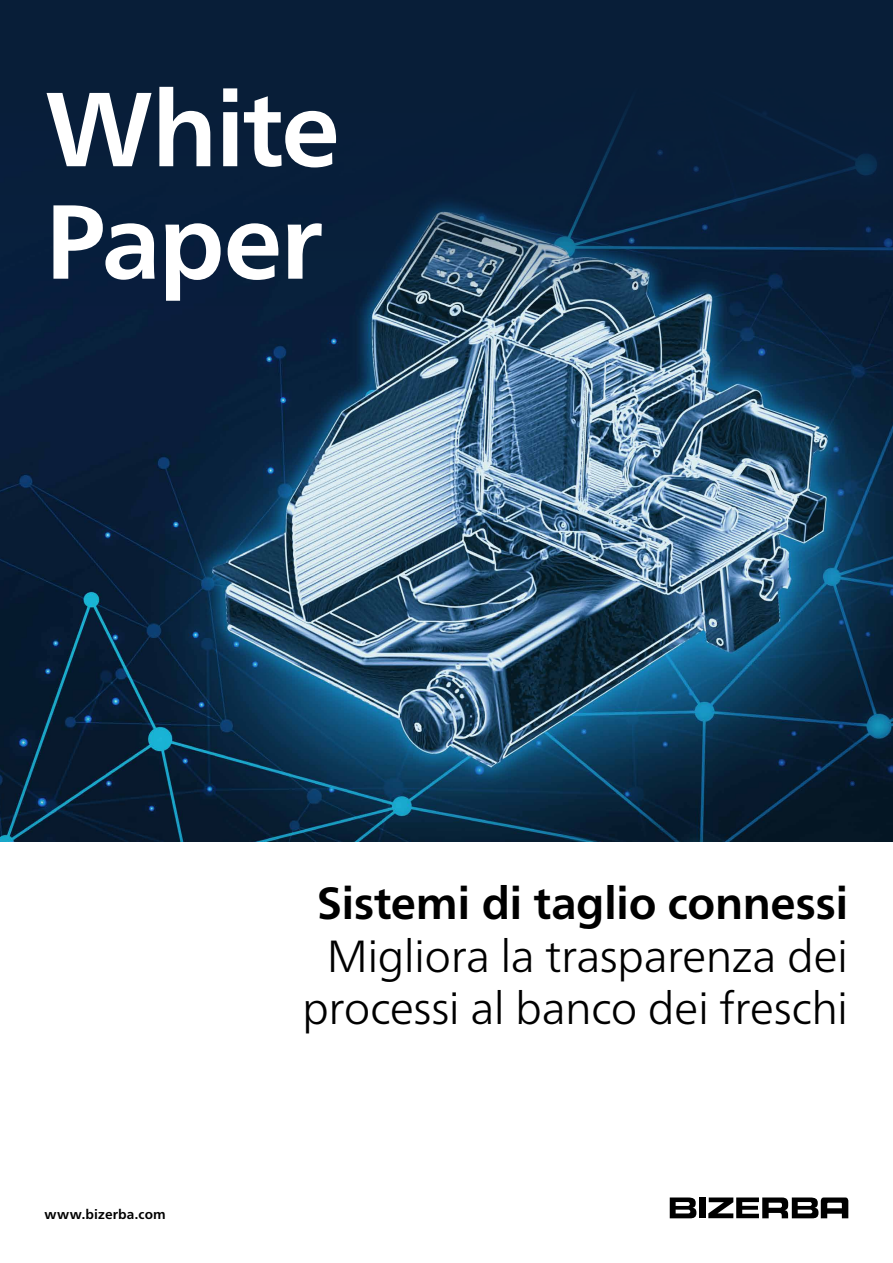
<style>
.page{position:relative;width:893px;height:1263px;background:#fff}
.page>*{position:absolute;margin:0;border:0;box-sizing:border-box;transform-origin:0 0}
.t1{font:700 105px/112.5px "Frutiger Neue LTW1 G";letter-spacing:-.02em;color:#fff}
.t2{font:300 45px/52.5px "Frutiger Neue LTW1 G";letter-spacing:-.015em;color:#000;text-align:center}
.t3{font:700 45px "Frutiger Neue LTW1 G";letter-spacing:-.01em;color:#000}
.t4{font:700 13.5px "Frutiger Neue LTW1 G";letter-spacing:.01em;color:#000}
</style>
<div class="page">
<img style="left:0;top:0;width:893px;height:841px">
<svg style="left:708px;top:1197px;width:140px;height:21px"></svg>
<div style="left:699px;top:1197px;width:6px;height:21px;background:#000"></div>
<svg style="left:670px;top:1197px;width:26px;height:21px"></svg>
<h1 class="t1" style="left:45px;top:66px;width:297px">White<br>Paper</h1>
<p class="t4" style="left:45px;top:1205px;width:123px">www.bizerba.com</p>
<p class="t3" style="left:317px;top:871px;width:533px">Sistemi di taglio connessi</p>
<p class="t2" style="left:302px;top:927px;width:548px">Migliora la trasparenza dei processi al banco dei freschi</p>
</div>
